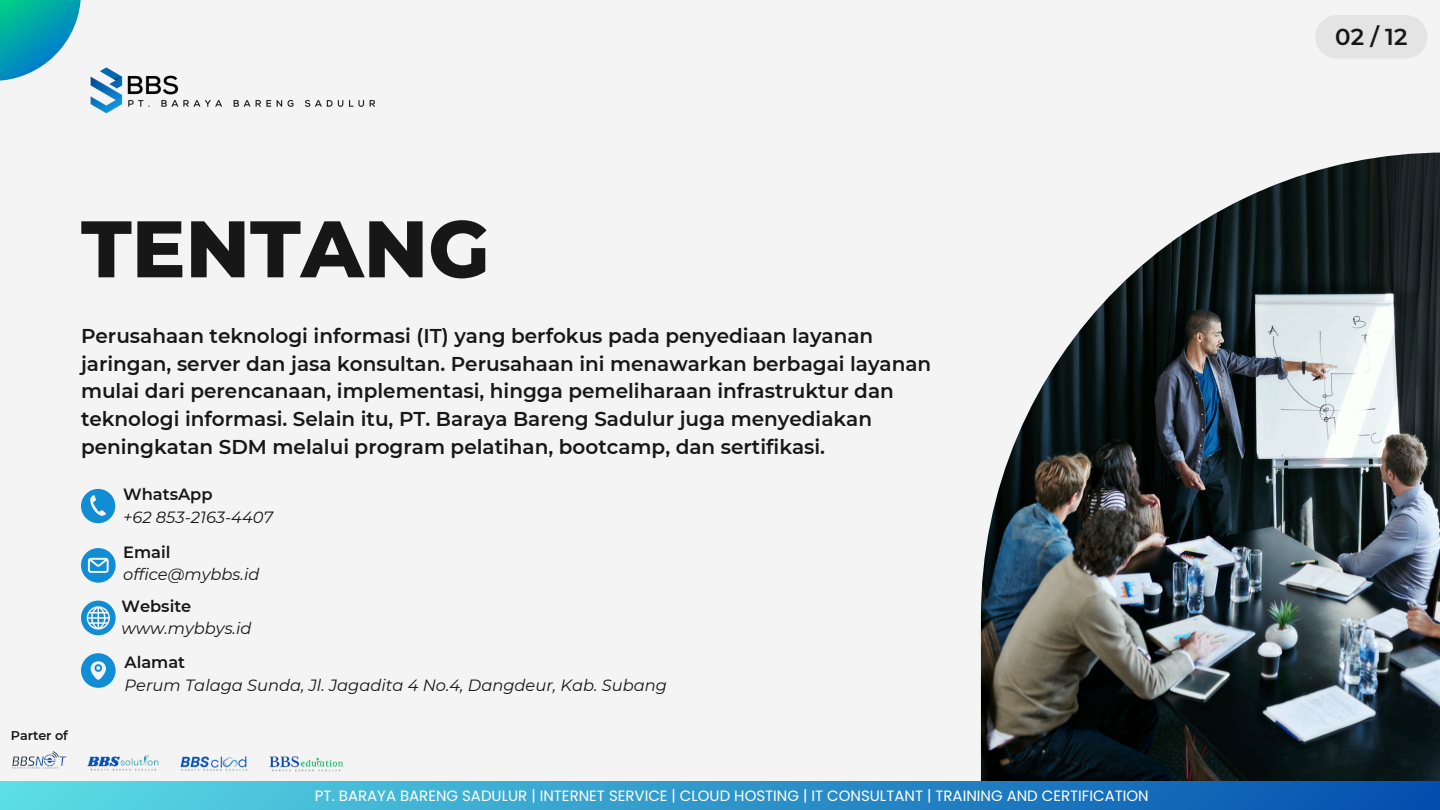
<style>
.page{position:relative;width:1440px;height:810px;background:#f4f4f4}
.page>*{position:absolute;margin:0;border:0;box-sizing:border-box;transform-origin:0 0}
.t1{font:800 80px "Montserrat";color:#171717}
.t2{font:600 23px "Montserrat";color:#171717}
.t3{font:600 20px/27.8px "Montserrat";color:#171717}
.t4{font:italic 16.3px/22.5px "Montserrat";color:#171717}
.t5{font:15px "Poppins";color:#fff}
.t6{font:600 12.7px "Montserrat";color:#171717}
.s1{font-weight:600;font-style:normal}
</style>
<div class="page">
<img style="left:90px;top:67px;width:286px;height:47px">
<img style="left:981px;top:153px;width:459px;height:628px">
<img style="left:87px;top:755px;width:257px;height:17px">
<div style="left:0;top:781px;width:1440px;height:29px;background:linear-gradient(to right,#5cdfe6,#034eaf)"></div>
<img style="left:12px;top:751px;width:55px;height:18px">
<svg style="left:0;top:0;width:81px;height:81px"></svg>
<svg style="left:1315px;top:15px;width:112px;height:43px"></svg>
<svg style="left:81px;top:548px;width:35px;height:35px"></svg>
<svg style="left:81px;top:601px;width:35px;height:34px"></svg>
<svg style="left:81px;top:653px;width:35px;height:35px"></svg>
<svg style="left:81px;top:489px;width:34px;height:34px"></svg>
<h3 class="t1" style="left:81px;top:200px;width:410px">TENTANG</h3>
<h5 class="t3" style="left:81px;top:322px;width:852px">Perusahaan teknologi informasi (IT) yang berfokus pada penyediaan layanan jaringan, server dan jasa konsultan. Perusahaan ini menawarkan berbagai layanan mulai dari perencanaan, implementasi, hingga pemeliharaan infrastruktur dan teknologi informasi. Selain itu, PT. Baraya Bareng Sadulur juga menyediakan peningkatan SDM melalui program pelatihan, bootcamp, dan sertifikasi.</h5>
<p class="t4" style="left:123px;top:483px;width:151px"><span class="s1">WhatsApp<br></span>+62 853-2163-4407</p>
<h5 class="t4" style="left:123px;top:541px;width:138px"><span class="s1">Email </span>office@mybbs.id</h5>
<p class="t4" style="left:121px;top:595px;width:132px"><span class="s1">Website </span>www.mybbys.id</p>
<h5 class="t4" style="left:125px;top:651px;width:544px"><span class="s1">Alamat<br></span>Perum Talaga Sunda, Jl. Jagadita 4 No.4, Dangdeur, Kab. Subang</h5>
<h5 class="t6" style="left:11px;top:727px;width:59px">Parter of</h5>
<p class="t5" style="left:315px;top:785px;width:835px">PT. BARAYA BARENG SADULUR | INTERNET SERVICE | CLOUD HOSTING | IT CONSULTANT | TRAINING AND CERTIFICATION</p>
<p class="t2" style="left:1335px;top:23px;width:74px">02 / 12</p>
</div>
